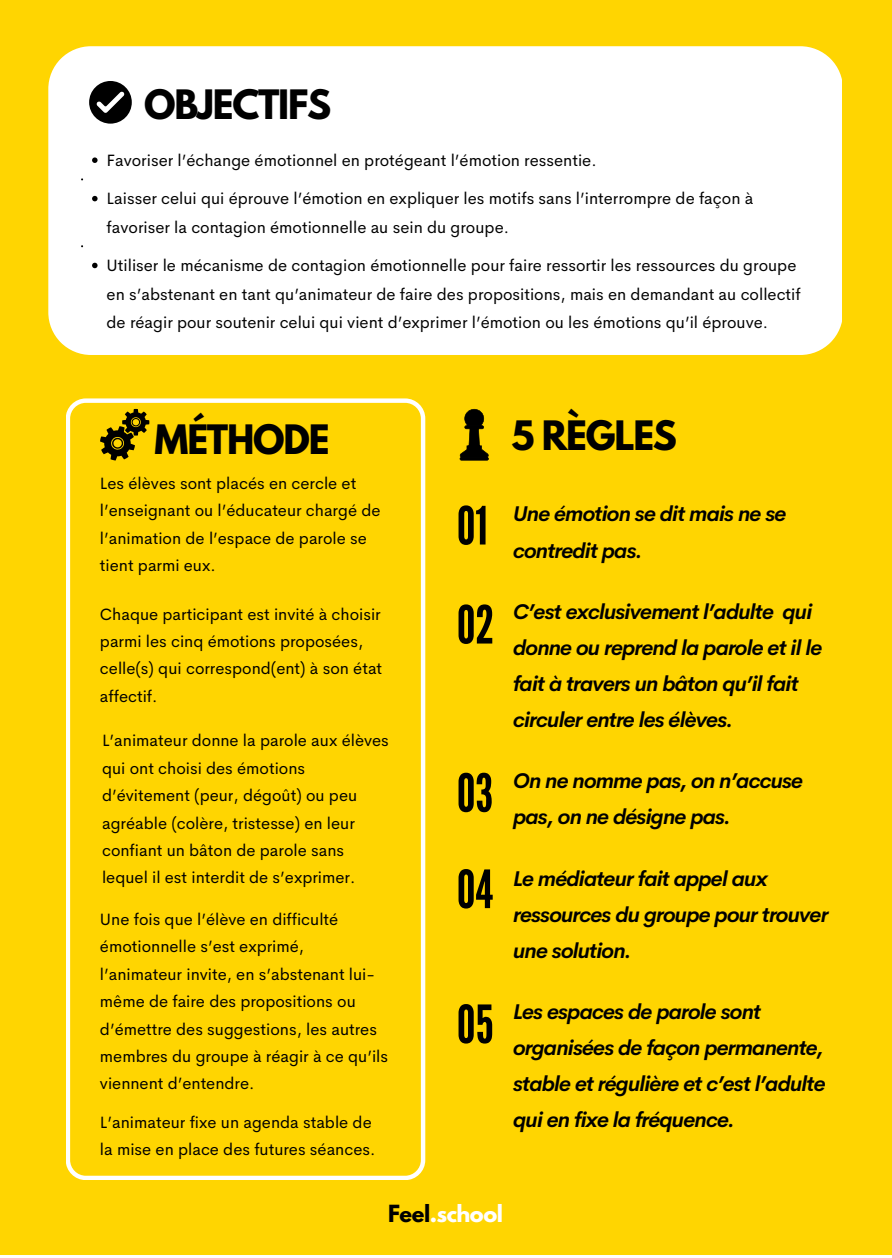
<style>
.page{position:relative;width:892px;height:1258px;background:#fff}
.page>*{position:absolute;margin:0;border:0;box-sizing:border-box;transform-origin:0 0}
.t1{font:52.5px/99px "League Gothic";color:#000}
.t2{font:700 36px "League Spartan";letter-spacing:-.035em;color:#000}
.t3{font:italic 700 21px/36.3px "Cerebri Sans";letter-spacing:-.035em;color:#000}
.t4{font:700 21px "League Spartan";letter-spacing:-.02em;color:#fff}
.t5{font:16.5px/27.3px "Cerebri Sans";color:#000}
.s1{color:#000}
</style>
<div class="page">
<div style="left:0;top:0;width:891px;height:1255px;background:#ffd501"></div>
<svg style="left:66px;top:399px;width:359px;height:781px"></svg>
<div style="left:48px;top:46px;width:794px;height:309px;background:#fff"></div>
<svg style="left:459px;top:409px;width:29px;height:51px"></svg>
<svg style="left:89px;top:81px;width:43px;height:43px;background:#525252"></svg>
<svg style="left:100px;top:409px;width:49px;height:51px"></svg>
<svg style="left:92px;top:157px;width:5px;height:6px"></svg>
<svg style="left:92px;top:196px;width:5px;height:5px"></svg>
<svg style="left:92px;top:263px;width:5px;height:5px"></svg>
<h2 class="t2" style="left:144px;top:86px;width:189px">OBJECTIFS</h2>
<p class="t5" style="left:107px;top:146px;width:491px">Favoriser l’échange émotionnel en protégeant l’émotion ressentie.</p>
<p class="t5" style="left:107px;top:184px;width:648px;line-height:28.5px">Laisser celui qui éprouve l’émotion en expliquer les motifs sans l’interrompre de façon à favoriser la contagion émotionnelle au sein du groupe.</p>
<p class="t5" style="left:107px;top:251px;width:695px;line-height:28.5px">Utiliser le mécanisme de contagion émotionnelle pour faire ressortir les ressources du groupe en s’abstenant en tant qu’animateur de faire des propositions, mais en demandant au collectif de réagir pour soutenir celui qui vient d’exprimer l’émotion ou les émotions qu’il éprouve.</p>
<h2 class="t2" style="left:154px;top:422px;width:176px">MÉTHODE</h2>
<p class="t5" style="left:100px;top:469px;width:282px">Les élèves sont placés en cercle et l’enseignant ou l’éducateur chargé de l’animation de l’espace de parole se tient parmi eux.</p>
<p class="t5" style="left:100px;top:600px;width:284px">Chaque participant est invité à choisir parmi les cinq émotions proposées, celle(s) qui correspond(ent) à son état affectif.</p>
<p class="t5" style="left:102px;top:727px;width:288px">L’animateur donne la parole aux élèves qui ont choisi des émotions d’évitement (peur, dégoût) ou peu agréable (colère, tristesse) en leur confiant un bâton de parole sans lequel il est interdit de s’exprimer.</p>
<p class="t5" style="left:100px;top:905px;width:289px">Une fois que l’élève en difficulté émotionnelle s’est exprimé, l’animateur invite, en s’abstenant lui&shy;même de faire des propositions ou d’émettre des suggestions, les autres membres du groupe à réagir à ce qu’ils viennent d’entendre.</p>
<p class="t5" style="left:100px;top:1108px;width:277px">L’animateur fixe un agenda stable de la mise en place des futures séances.</p>
<h2 class="t2" style="left:511px;top:418px;width:167px">5 RÈGLES</h2>
<h1 class="t1" style="left:456px;top:477px;width:39px">01<br>02</h1>
<p class="t3" style="left:513px;top:496px;width:275px">Une émotion se dit mais ne se contredit pas.</p>
<p class="t3" style="left:513px;top:593px;width:310px">C’est exclusivement l’adulte qui donne ou reprend la parole et il le fait à travers un bâton qu’il fait circuler entre les élèves.</p>
<h1 class="t1" style="left:456px;top:745px;width:38px">03</h1>
<h1 class="t1" style="left:456px;top:841px;width:38px">04</h1>
<p class="t3" style="left:513px;top:763px;width:291px">On ne nomme pas, on n’accuse pas, on ne désigne pas.</p>
<p class="t3" style="left:513px;top:860px;width:316px">Le médiateur fait appel aux ressources du groupe pour trouver une solution.</p>
<h1 class="t1" style="left:456px;top:976px;width:38px">05</h1>
<p class="t3" style="left:513px;top:993px;width:314px">Les espaces de parole sont organisées de façon permanente, stable et régulière et c’est l’adulte qui en fixe la fréquence.</p>
<p class="t4" style="left:388px;top:1203px;width:116px"><span class="s1">Feel</span>.school</p>
</div>
